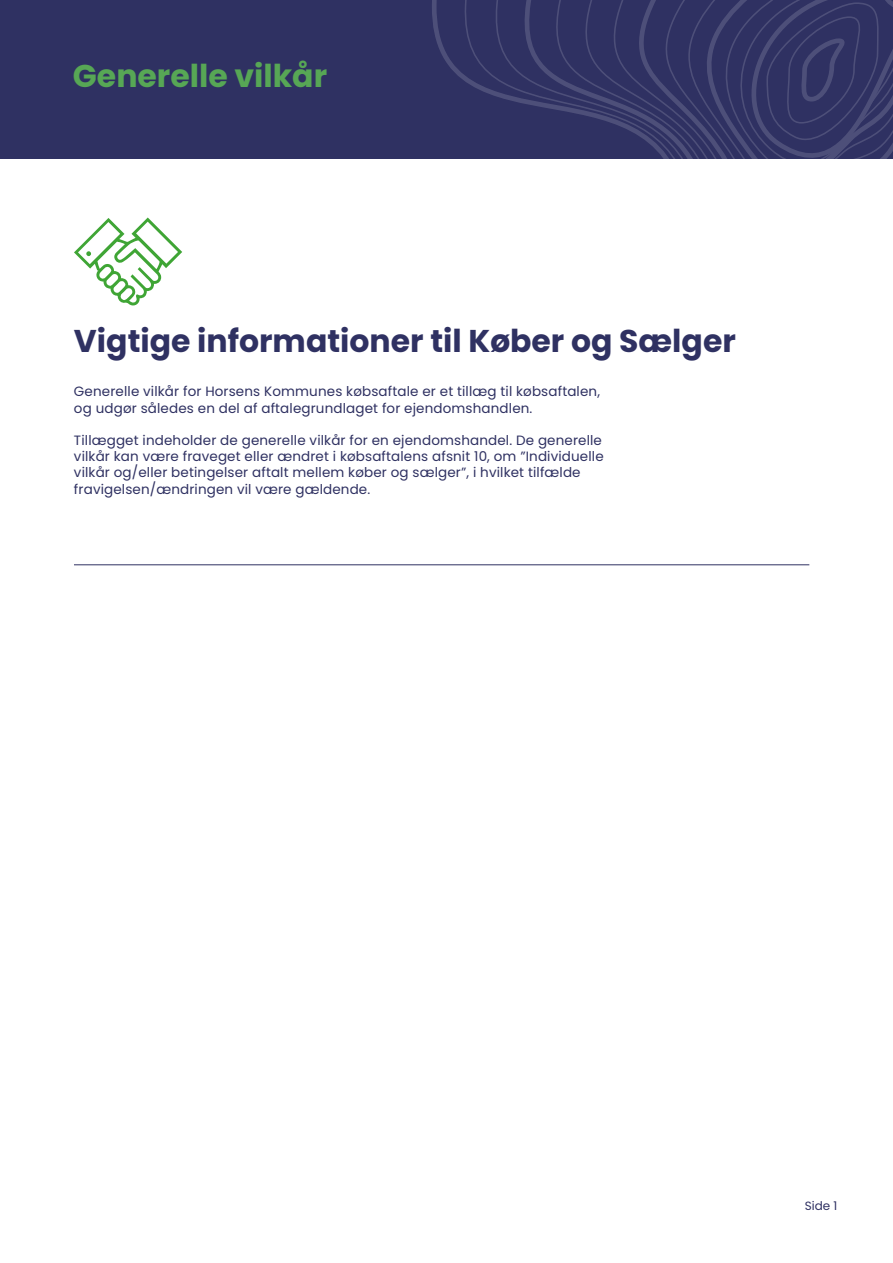
<style>
.page{position:relative;width:893px;height:1263px;background:#fff}
.page>*{position:absolute;margin:0;border:0;box-sizing:border-box;transform-origin:0 0}
.t1{font:700 31.5px "Poppins";color:#2f3162}
.t2{font:700 31.5px "Poppins";color:#57a755}
.t3{font:13.5px/16.2px "Poppins";letter-spacing:.01em;color:#2f3162}
.t4{font:12px "Poppins";color:#2f3162}
</style>
<div class="page">
<div style="left:0;top:0;width:893px;height:159px;background:#2f3162"></div>
<svg style="left:432px;top:0;width:178px;height:122px"></svg>
<svg style="left:610px;top:0;width:283px;height:159px"></svg>
<svg style="left:74px;top:217px;width:108px;height:89px"></svg>
<hr style="left:74px;top:564px;width:735px;height:1px;background:#2f3162">
<h1 class="t2" style="left:73px;top:58px;width:256px">Generelle vilkår</h1>
<h2 class="t1" style="left:74px;top:323px;width:663px">Vigtige informationer til Køber og Sælger</h2>
<p class="t3" style="left:74px;top:384px;width:528px">Generelle vilkår for Horsens Kommunes købsaftale er et tillæg til købsaftalen, og udgør således en del af aftalegrundlaget for ejendomshandlen.</p>
<p class="t3" style="left:74px;top:432px;width:531px">Tillægget indeholder de generelle vilkår for en ejendomshandel. De generelle vilkår kan være fraveget eller ændret i købsaftalens afsnit 10, om ”Individuelle vilkår og/eller betingelser aftalt mellem køber og sælger”, i hvilket tilfælde fravigelsen/ændringen vil være gældende.</p>
<p class="t4" style="left:805px;top:1199px;width:34px">Side 1</p>
</div>
